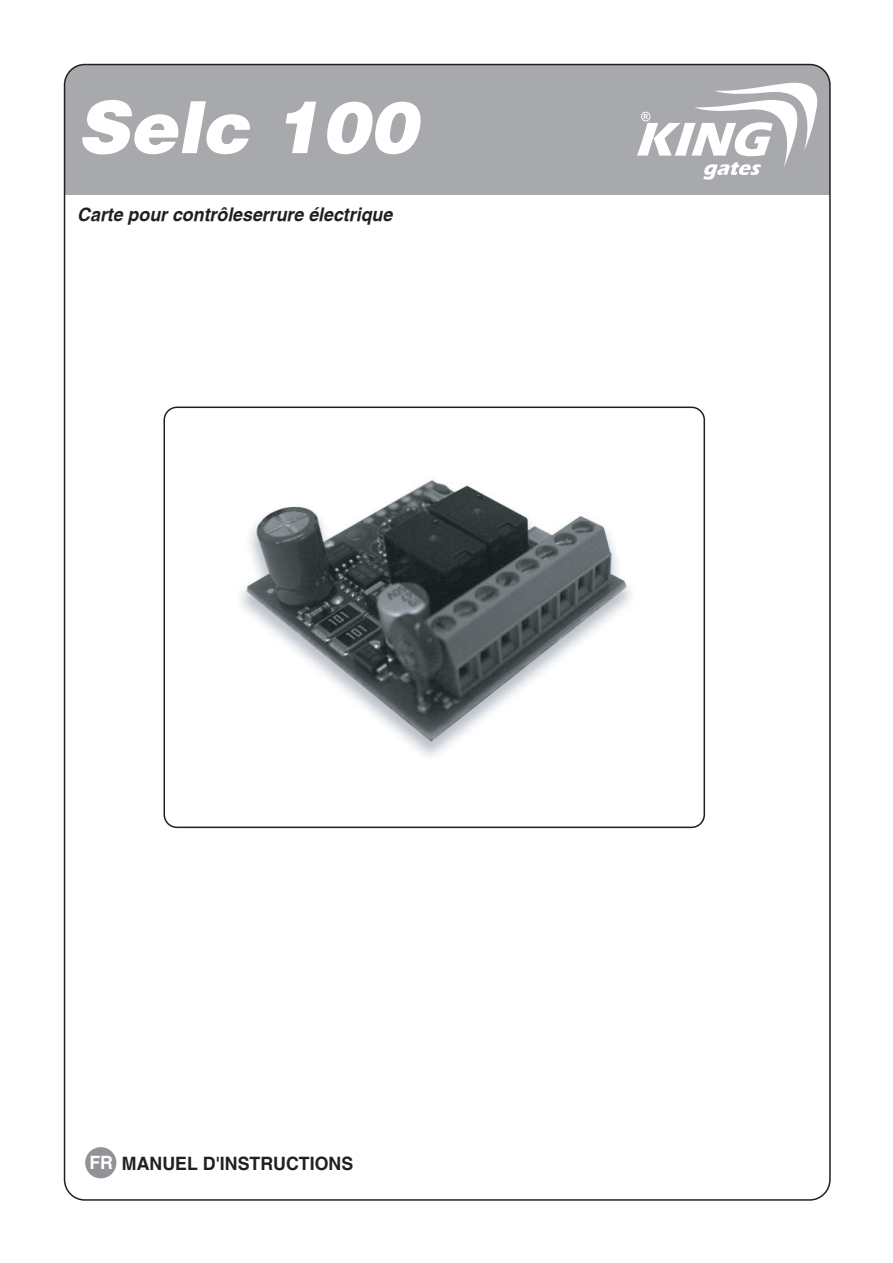
<style>
.page{position:relative;width:893px;height:1263px;background:#fff}
.page>*{position:absolute;margin:0;border:0;box-sizing:border-box;transform-origin:0 0}
.t1{font:italic 900 72px "Helvetica";color:#fff}
.t2{font:italic 700 18.45px "Helvetica";color:#231f20}
.t3{font:700 18.45px "Helvetica";color:#231f20}
.t4{font:700 18.3px "Helvetica";color:#fff}
</style>
<div class="page">
<div style="left:85px;top:1147px;width:31px;height:31px;background:#919396;border-radius:50%"></div>
<div style="left:65px;top:65px;width:765px;height:130px;background:#a8a9ad"></div>
<svg style="left:637px;top:82px;width:181px;height:98px"></svg>
<img style="left:240px;top:480px;width:392px;height:277px">
<div style="left:164px;top:407px;width:541px;height:421px;border:2px solid #231f20;border-radius:13px"></div>
<p class="t1" style="left:77px;top:80px;width:342px">Selc 100</p>
<p class="t2" style="left:77px;top:204px;width:316px">Carte pour contrôleserrure électrique</p>
<p class="t4" style="left:89px;top:1152px;width:25px">FR</p>
<p class="t3" style="left:122px;top:1152px;width:233px">MANUEL D'INSTRUCTIONS</p>
</div>
